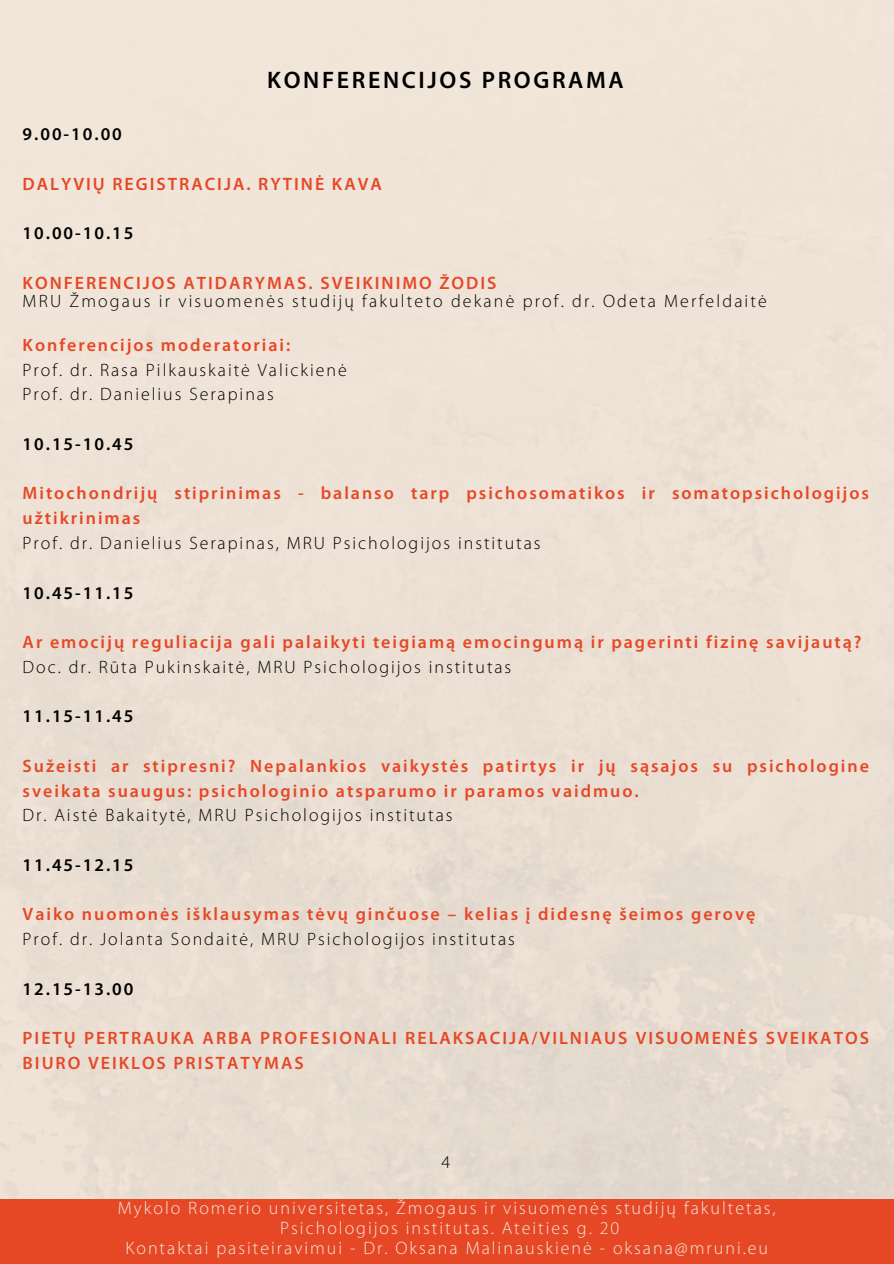
<style>
.page{position:relative;width:894px;height:1264px;background:#fff}
.page>*{position:absolute;margin:0;border:0;box-sizing:border-box;transform-origin:0 0}
.t1{font:600 24px "Myriad Pro";letter-spacing:.11em;color:#000}
.t2{font:600 18px/24.8px "Myriad Pro";letter-spacing:.11em;color:#e64826}
.t3{font:300 18px "Myriad Pro";letter-spacing:.11em;color:#000}
.t4{font:300 18px "Myriad Pro";letter-spacing:.11em;color:#f2e6da}
.t5{font:600 18px "Myriad Pro";letter-spacing:.11em;color:#000}
</style>
<div class="page">
<div style="left:0;top:1198px;width:893px;height:65px;background:#e64826"></div>
<h4 class="t1" style="left:267px;top:69px;width:358px">KONFERENCIJOS PROGRAMA</h4>
<p class="t5" style="left:23px;top:127px;width:101px">9.00-10.00</p>
<p class="t2" style="left:23px;top:173px;width:360px">DALYVIŲ REGISTRACIJA. RYTINĖ KAVA</p>
<p class="t5" style="left:23px;top:226px;width:112px">10.00-10.15</p>
<p class="t2" style="left:23px;top:272px;width:475px">KONFERENCIJOS ATIDARYMAS. SVEIKINIMO ŽODIS</p>
<p class="t3" style="left:23px;top:293px;width:745px">MRU Žmogaus ir visuomenės studijų fakulteto dekanė prof. dr. Odeta Merfeldaitė</p>
<h4 class="t2" style="left:23px;top:334px;width:269px">Konferencijos moderatoriai:</h4>
<p class="t3" style="left:23px;top:362px;width:325px">Prof. dr. Rasa Pilkauskaitė Valickienė</p>
<p class="t3" style="left:23px;top:387px;width:252px">Prof. dr. Danielius Serapinas</p>
<h4 class="t5" style="left:23px;top:436px;width:112px">10.15-10.45</h4>
<p class="t2" style="left:23px;top:482px;width:847px">Mitochondrijų stiprinimas - balanso tarp psichosomatikos ir somatopsichologijos užtikrinimas</p>
<p class="t3" style="left:23px;top:535px;width:519px">Prof. dr. Danielius Serapinas, MRU Psichologijos institutas</p>
<h4 class="t5" style="left:23px;top:585px;width:112px">10.45-11.15</h4>
<p class="t2" style="left:23px;top:631px;width:840px">Ar emocijų reguliacija gali palaikyti teigiamą emocingumą ir pagerinti fizinę savijautą?</p>
<p class="t3" style="left:23px;top:659px;width:490px">Doc. dr. Rūta Pukinskaitė, MRU Psichologijos institutas</p>
<h4 class="t5" style="left:23px;top:708px;width:112px">11.15-11.45</h4>
<p class="t2" style="left:23px;top:755px;width:847px">Sužeisti ar stipresni? Nepalankios vaikystės patirtys ir jų sąsajos su psichologine sveikata suaugus: psichologinio atsparumo ir paramos vaidmuo.</p>
<p class="t3" style="left:23px;top:807px;width:431px">Dr. Aistė Bakaitytė, MRU Psichologijos institutas</p>
<h4 class="t5" style="left:23px;top:857px;width:112px">11.45-12.15</h4>
<h2 class="t2" style="left:23px;top:903px;width:734px">Vaiko nuomonės išklausymas tėvų ginčuose – kelias į didesnę šeimos gerovę</h2>
<h3 class="t3" style="left:23px;top:931px;width:493px">Prof. dr. Jolanta Sondaitė, MRU Psichologijos institutas</h3>
<p class="t5" style="left:23px;top:981px;width:112px">12.15-13.00</p>
<p class="t2" style="left:23px;top:1027px;width:847px">PIETŲ PERTRAUKA ARBA PROFESIONALI RELAKSACIJA/VILNIAUS VISUOMENĖS SVEIKATOS<br>BIURO VEIKLOS PRISTATYMAS</p>
<p class="t3" style="left:441px;top:1154px;width:10px">4</p>
<h1 class="t4" style="left:118px;top:1200px;width:659px">Mykolo Romerio universitetas, Žmogaus ir visuomenės studijų fakultetas,</h1>
<h4 class="t4" style="left:280px;top:1220px;width:340px">Psichologijos institutas. Ateities g. 20</h4>
<h2 class="t4" style="left:125px;top:1240px;width:644px">Kontaktai pasiteiravimui - Dr. Oksana Malinauskienė - oksana@mruni.eu</h2>
</div>
